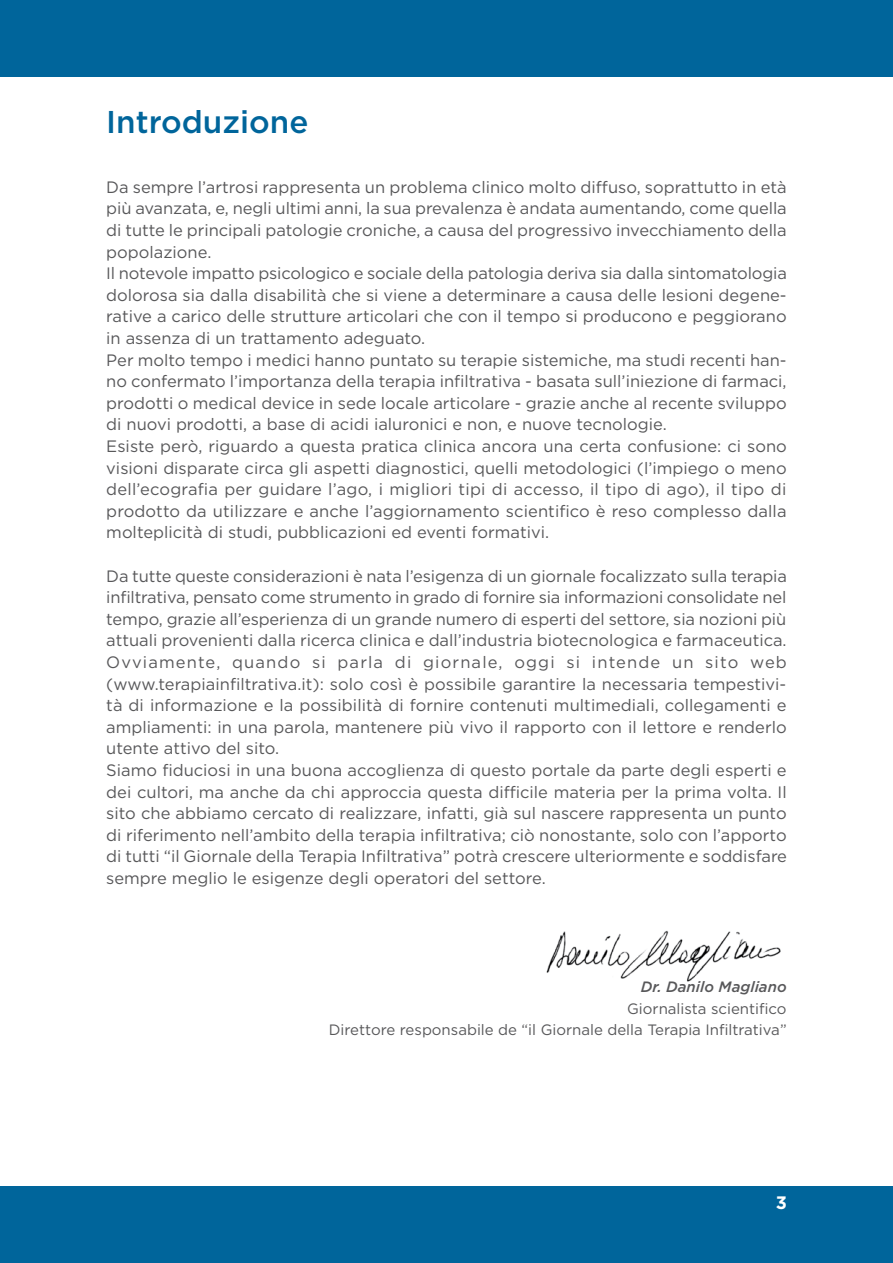
<style>
.page{position:relative;width:893px;height:1263px;background:#fff}
.page>*{position:absolute;margin:0;border:0;box-sizing:border-box;transform-origin:0 0}
.t1{font:500 31.5px "Gotham";color:#00659b}
.t2{font:700 18px "Gotham";color:#fff}
.t3{font:16.5px/21.6px "Gotham";color:#58585a}
.t4{font:15px/21.6px "Gotham";color:#58585a;text-align:right}
.t5{font:italic 500 15px "Gotham";color:#58585a}
</style>
<div class="page">
<div style="left:0;top:1186px;width:893px;height:77px;background:#00659b"></div>
<div style="left:0;top:0;width:893px;height:77px;background:#00659b"></div>
<img style="left:546px;top:930px;width:235px;height:52px">
<h1 class="t1" style="left:106px;top:104px;width:204px">Introduzione</h1>
<p class="t3" style="left:106px;top:176px;width:682px">Da sempre l’artrosi rappresenta un problema clinico molto diffuso, soprattutto in età più avanzata, e, negli ultimi anni, la sua prevalenza è andata aumentando, come quella di tutte le principali patologie croniche, a causa del progressivo invecchiamento della popolazione.<br>Il notevole impatto psicologico e sociale della patologia deriva sia dalla sintomatologia dolorosa sia dalla disabilità che si viene a determinare a causa delle lesioni degene&shy;rative a carico delle strutture articolari che con il tempo si producono e peggiorano in assenza di un trattamento adeguato.<br>Per molto tempo i medici hanno puntato su terapie sistemiche, ma studi recenti han&shy;no confermato l’importanza della terapia infiltrativa - basata sull’iniezione di farmaci, prodotti o medical device in sede locale articolare - grazie anche al recente sviluppo di nuovi prodotti, a base di acidi ialuronici e non, e nuove tecnologie.<br>Esiste però, riguardo a questa pratica clinica ancora una certa confusione: ci sono visioni disparate circa gli aspetti diagnostici, quelli metodologici (l’impiego o meno dell’ecografia per guidare l’ago, i migliori tipi di accesso, il tipo di ago), il tipo di prodotto da utilizzare e anche l’aggiornamento scientifico è reso complesso dalla molteplicità di studi, pubblicazioni ed eventi formativi.</p>
<p class="t3" style="left:106px;top:565px;width:682px">Da tutte queste considerazioni è nata l’esigenza di un giornale focalizzato sulla terapia infiltrativa, pensato come strumento in grado di fornire sia informazioni consolidate nel tempo, grazie all’esperienza di un grande numero di esperti del settore, sia nozioni più attuali provenienti dalla ricerca clinica e dall’industria biotecnologica e farmaceutica.<br>Ovviamente, quando si parla di giornale, oggi si intende un sito web (www.terapiainfiltrativa.it): solo così è possibile garantire la necessaria tempestivi&shy;tà di informazione e la possibilità di fornire contenuti multimediali, collegamenti e ampliamenti: in una parola, mantenere più vivo il rapporto con il lettore e renderlo utente attivo del sito.<br>Siamo fiduciosi in una buona accoglienza di questo portale da parte degli esperti e dei cultori, ma anche da chi approccia questa difficile materia per la prima volta. Il sito che abbiamo cercato di realizzare, infatti, già sul nascere rappresenta un punto di riferimento nell’ambito della terapia infiltrativa; ciò nonostante, solo con l’apporto di tutti “il Giornale della Terapia Infiltrativa” potrà crescere ulteriormente e soddisfare sempre meglio le esigenze degli operatori del settore.</p>
<p class="t5" style="left:641px;top:978px;width:147px">Dr. Danilo Magliano</p>
<p class="t4" style="left:329px;top:997px;width:459px">Giornalista scientifico<br>Direttore responsabile de “il Giornale della Terapia Infiltrativa”</p>
<p class="t2" style="left:776px;top:1193px;width:13px">3</p>
</div>
